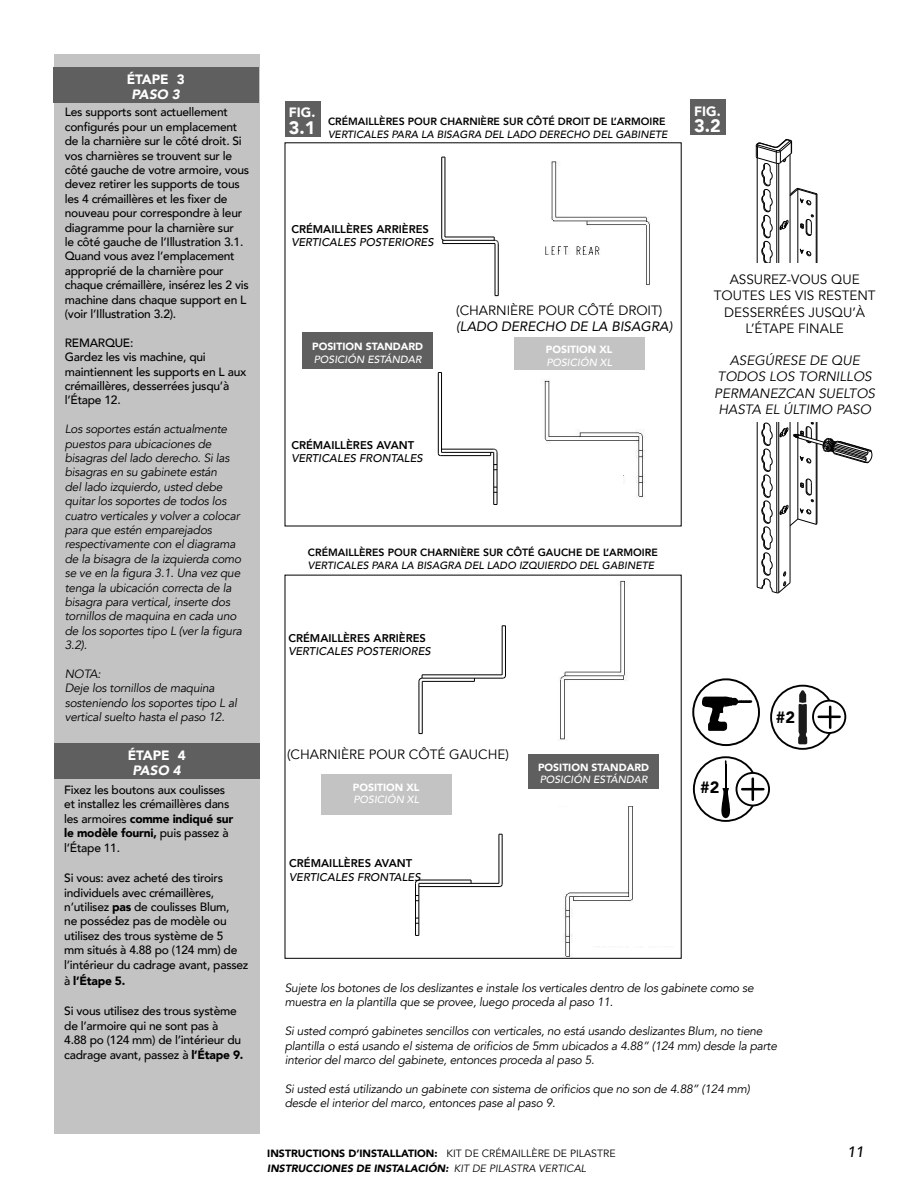
<style>
.page{position:relative;width:918px;height:1188px;background:#fff}
.page>*{position:absolute;margin:0;border:0;box-sizing:border-box;transform-origin:0 0}
.t1{font:900 18px "Avenir";color:#fff}
.t2{font:900 16.35px "Avenir";color:#000}
.t3{font:italic 500 15px "Avenir";color:#000}
.t4{font:13.5px/16.2px "Avenir";color:#000;text-align:center}
.t5{font:italic 13.5px/16.2px "Avenir";color:#000;text-align:center}
.t6{font:italic 13.5px "Avenir";color:#000}
.t7{font:900 13.5px "Avenir";color:#fff}
.t8{font:italic 900 13.5px "Avenir";color:#fff}
.t9{font:italic 12px/14.4px "Avenir";letter-spacing:-.02em;color:#000}
.t10{font:500 12px/14.4px "Avenir";letter-spacing:-.02em;color:#000}
.t11{font:900 12px "Avenir";letter-spacing:-.02em;color:#000}
.t12{font:italic 500 11.25px/13.5px "Avenir";color:#000}
.t13{font:800 11.25px "Avenir";color:#000}
.t14{font:italic 500 10.5px "Avenir";color:#000}
.t15{font:800 10.5px "Avenir";color:#000}
.t16{font:900 10.5px "Avenir";color:#000}
.t17{font:italic 900 10.5px "Avenir";color:#000}
.t18{font:900 10.35px "Avenir";color:#fff}
.t19{font:italic 500 10.35px "Avenir";color:#fff}
.s1{font-weight:900}
.s2{font-weight:500}
.s3{font-weight:800;font-style:normal}
.s4{font-weight:400}
</style>
<div class="page">
<div style="left:54px;top:54px;width:206px;height:1080px;background:#c3c3c3"></div>
<div style="left:302px;top:333px;width:131px;height:36px;background:#5f5f5f"></div>
<div style="left:514px;top:337px;width:131px;height:32px;background:#c3c3c3"></div>
<svg style="left:798px;top:690px;width:9px;height:54px"></svg>
<div style="left:770px;top:685px;width:65px;height:65px;border:2px solid #000;border-radius:50%"></div>
<svg style="left:813px;top:701px;width:32px;height:32px"></svg>
<div style="left:812px;top:700px;width:34px;height:34px;border:2px solid #000;border-radius:50%"></div>
<hr style="left:819px;top:716px;width:21px;height:2px;background:#000">
<hr style="left:829px;top:707px;width:2px;height:21px;background:#000">
<div style="left:285px;top:101px;width:36px;height:36px;background:#5f5f5f"></div>
<div style="left:690px;top:99px;width:36px;height:36px;background:#5f5f5f"></div>
<div style="left:693px;top:756px;width:66px;height:66px;border:2px solid #000;border-radius:50%"></div>
<svg style="left:721px;top:788px;width:10px;height:30px"></svg>
<hr style="left:725px;top:764px;width:2px;height:24px;background:#000">
<svg style="left:737px;top:773px;width:32px;height:32px"></svg>
<div style="left:736px;top:772px;width:34px;height:34px;border:2px solid #000;border-radius:50%"></div>
<hr style="left:752px;top:779px;width:2px;height:21px;background:#000">
<hr style="left:742px;top:788px;width:21px;height:2px;background:#000">
<svg style="left:693px;top:679px;width:66px;height:66px"></svg>
<div style="left:692px;top:678px;width:68px;height:68px;border:2px solid #000;border-radius:50%"></div>
<svg style="left:702px;top:697px;width:50px;height:34px"></svg>
<svg style="left:756px;top:139px;width:116px;height:454px"></svg>
<div style="left:707px;top:263px;width:175px;height:159px;background:#fff"></div>
<img style="left:544px;top:379px;width:101px;height:118px">
<img style="left:545px;top:161px;width:105px;height:124px">
<svg style="left:372px;top:372px;width:131px;height:155px"></svg>
<svg style="left:372px;top:142px;width:131px;height:155px"></svg>
<img style="left:563px;top:806px;width:119px;height:153px">
<img style="left:560px;top:580px;width:66px;height:160px">
<svg style="left:415px;top:833px;width:88px;height:103px"></svg>
<svg style="left:418px;top:625px;width:88px;height:110px"></svg>
<div style="left:541px;top:255px;width:88px;height:37px;background:#fff"></div>
<div style="left:535px;top:454px;width:88px;height:64px;background:#fff"></div>
<div style="left:585px;top:686px;width:96px;height:56px;background:#fff"></div>
<div style="left:585px;top:909px;width:101px;height:37px;background:#fff"></div>
<div style="left:528px;top:755px;width:131px;height:34px;background:#5f5f5f"></div>
<div style="left:321px;top:774px;width:131px;height:41px;background:#c3c3c3"></div>
<div style="left:54px;top:68px;width:205px;height:35px;background:#5f5f5f"></div>
<div style="left:55px;top:743px;width:205px;height:36px;background:#5f5f5f"></div>
<p class="t7" style="left:127px;top:68px;width:60px">ÉTAPE 3</p>
<p class="t8" style="left:131px;top:83px;width:50px">PASO 3</p>
<p class="t10" style="left:65px;top:104px;width:186px">Les supports sont actuellement configurés pour un emplacement de la charnière sur le côté droit. Si vos charnières se trouvent sur le côté gauche de votre armoire, vous devez retirer les supports de tous les 4 crémaillères et les fixer de nouveau pour correspondre à leur diagramme pour la charnière sur<br>le côté gauche de l’Illustration 3.1.<br>Quand vous avez l’emplacement approprié de la charnière pour chaque crémaillère, insérez les 2 vis machine dans chaque support en L (voir l’Illustration 3.2).</p>
<p class="t10" style="left:65px;top:335px;width:70px">REMARQUE:</p>
<p class="t10" style="left:65px;top:349px;width:183px">Gardez les vis machine, qui maintiennent les supports en L aux crémaillères, desserrées jusqu’à l’Étape 12.</p>
<p class="t9" style="left:65px;top:422px;width:179px">Los soportes están actualmente puestos para ubicaciones de bisagras del lado derecho. Si las bisagras en su gabinete están<br>del lado izquierdo, usted debe quitar los soportes de todos los cuatro verticales y volver a colocar para que estén emparejados respectivamente con el diagrama de la bisagra de la izquierda como se ve en la figura 3.1. Una vez que tenga la ubicación correcta de la bisagra para vertical, inserte dos tornillos de maquina en cada uno de los soportes tipo L (ver la figura<br>3.2).</p>
<p class="t9" style="left:65px;top:667px;width:38px">NOTA:</p>
<p class="t9" style="left:65px;top:681px;width:174px">Deje los tornillos de maquina sosteniendo los soportes tipo L al vertical suelto hasta el paso 12.</p>
<p class="t7" style="left:128px;top:744px;width:60px">ÉTAPE 4</p>
<p class="t8" style="left:132px;top:759px;width:50px">PASO 4</p>
<p class="t10" style="left:64px;top:782px;width:171px">Fixez les boutons aux coulisses et installez les crémaillères dans les armoires <span class="s1">comme indiqué sur le modèle fourni,</span> puis passez à l’Étape 11.</p>
<p class="t10" style="left:64px;top:870px;width:186px">Si vous: avez acheté des tiroirs individuels avec crémaillères, n’utilisez <span class="s1">pas</span> de coulisses Blum,<br>ne possédez pas de modèle ou utilisez des trous système de 5<br>mm situés à 4.88 po (124 mm) de l’intérieur du cadrage avant, passez</p>
<p class="t11" style="left:64px;top:970px;width:63px"><span class="s2">à</span> l’Étape 5.</p>
<p class="t10" style="left:64px;top:1003px;width:181px">Si vous utilisez des trous système de l’armoire qui ne sont pas à<br>4.88 po (124 mm) de l’intérieur du cadrage avant, passez à <span class="s1">l’Étape 9.</span></p>
<p class="t7" style="left:289px;top:101px;width:28px">FIG.</p>
<p class="t1" style="left:289px;top:112px;width:28px">3.1</p>
<p class="t15" style="left:328px;top:113px;width:339px">CRÉMAILLÈRES POUR CHARNIÈRE SUR CÔTÉ DROIT DE L’ARMOIRE</p>
<p class="t14" style="left:328px;top:128px;width:341px">VERTICALES PARA LA BISAGRA DEL LADO DERECHO DEL GABINETE</p>
<p class="t7" style="left:694px;top:99px;width:28px">FIG.</p>
<p class="t1" style="left:694px;top:111px;width:28px">3.2</p>
<p class="t13" style="left:291px;top:220px;width:139px">CRÉMAILLÈRES ARRIÈRES</p>
<p class="t12" style="left:291px;top:236px;width:144px">VERTICALES POSTERIORES</p>
<p class="t18" style="left:312px;top:338px;width:113px">POSITION STANDARD</p>
<p class="t19" style="left:314px;top:353px;width:109px">POSICIÓN ESTÁNDAR</p>
<p class="t4" style="left:456px;top:302px;width:208px">(CHARNIÈRE POUR CÔTÉ DROIT)</p>
<p class="t6" style="left:456px;top:318px;width:218px">(LADO DERECHO DE LA BISAGRA)</p>
<p class="t18" style="left:546px;top:341px;width:68px">POSITION XL</p>
<p class="t19" style="left:546px;top:356px;width:67px">POSICIÓN XL</p>
<p class="t12" style="left:291px;top:438px;width:133px"><span class="s3">CRÉMAILLÈRES AVANT<br></span>VERTICALES FRONTALES</p>
<p class="t4" style="left:714px;top:272px;width:163px">ASSUREZ-VOUS QUE<br>TOUTES LES VIS RESTENT<br>DESSERRÉES JUSQU’À<br>L’ÉTAPE FINALE</p>
<p class="t5" style="left:714px;top:353px;width:162px">ASEGÚRESE DE QUE<br>TODOS LOS TORNILLOS<br>PERMANEZCAN SUELTOS<br>HASTA EL ÚLTIMO PASO</p>
<p class="t15" style="left:308px;top:544px;width:351px">CRÉMAILLÈRES POUR CHARNIÈRE SUR CÔTÉ GAUCHE DE L’ARMOIRE</p>
<p class="t14" style="left:308px;top:559px;width:348px">VERTICALES PARA LA BISAGRA DEL LADO IZQUIERDO DEL GABINETE</p>
<p class="t13" style="left:288px;top:629px;width:139px">CRÉMAILLÈRES ARRIÈRES</p>
<p class="t12" style="left:288px;top:645px;width:144px">VERTICALES POSTERIORES</p>
<p class="t4" style="left:287px;top:746px;width:223px">(CHARNIÈRE POUR CÔTÉ GAUCHE)</p>
<p class="t18" style="left:353px;top:778px;width:68px">POSITION XL</p>
<p class="t19" style="left:353px;top:793px;width:67px">POSICIÓN XL</p>
<p class="t13" style="left:289px;top:855px;width:124px">CRÉMAILLÈRES AVANT</p>
<p class="t12" style="left:289px;top:870px;width:133px">VERTICALES FRONTALES</p>
<p class="t18" style="left:538px;top:758px;width:113px">POSITION STANDARD</p>
<p class="t19" style="left:540px;top:773px;width:109px">POSICIÓN ESTÁNDAR</p>
<p class="t2" style="left:700px;top:774px;width:21px">#2</p>
<p class="t2" style="left:776px;top:703px;width:21px">#2</p>
<p class="t9" style="left:285px;top:981px;width:471px">Sujete los botones de los deslizantes e instale los verticales dentro de los gabinete como se muestra en la plantilla que se provee, luego proceda al paso 11.</p>
<p class="t9" style="left:285px;top:1024px;width:494px">Si usted compró gabinetes sencillos con verticales, no está usando deslizantes Blum, no tiene plantilla o está usando el sistema de orificios de 5mm ubicados a 4.88” (124 mm) desde la parte interior del marco del gabinete, entonces proceda al paso 5.</p>
<p class="t9" style="left:285px;top:1082px;width:467px">Si usted está utilizando un gabinete con sistema de orificios que no son de 4.88” (124 mm) desde el interior del marco, entonces pase al paso 9.</p>
<p class="t16" style="left:267px;top:1145px;width:350px">INSTRUCTIONS D’INSTALLATION: <span class="s4">KIT DE CRÉMAILLÈRE DE PILASTRE</span></p>
<p class="t17" style="left:267px;top:1160px;width:320px">INSTRUCCIONES DE INSTALACIÓN: <span class="s4">KIT DE PILASTRA VERTICAL</span></p>
<p class="t3" style="left:847px;top:1143px;width:18px">11</p>
</div>
